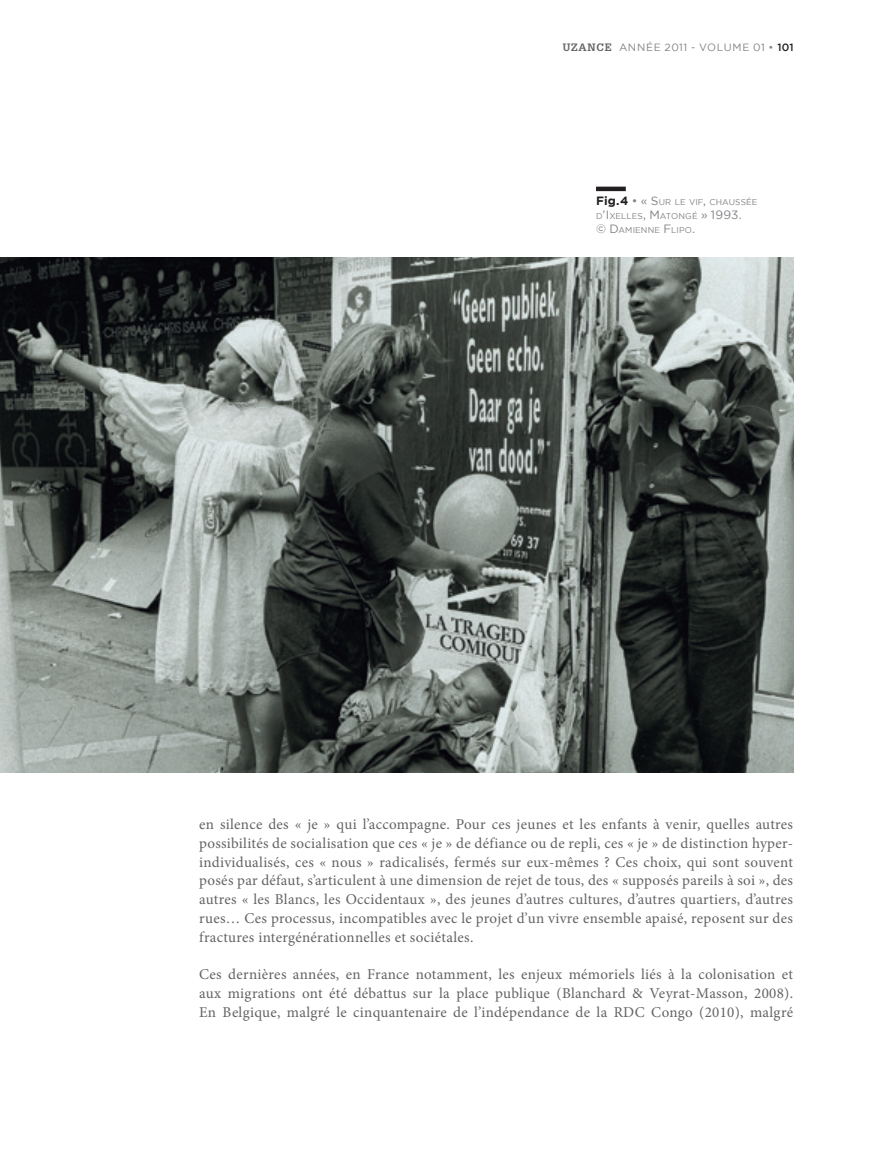
<style>
.page{position:relative;width:893px;height:1149px;background:#fff}
.page>*{position:absolute;margin:0;border:0;box-sizing:border-box;transform-origin:0 0}
.t1{font:15px/18.8px "Minion Pro";letter-spacing:.02em;color:#636366;text-align:justify}
.t2{font:10.5px "Gotham";letter-spacing:.06em;color:#808285}
.t3{font:8.4px/14.2px "Gotham";letter-spacing:.01em;color:#808285}
.s1{font-family:"Glypha";font-weight:700;color:#636366}
.s2{font-weight:500;color:#231f20}
.s3{font-weight:700;font-size:12px;color:#231f20}
.s4{font-size:12px}
</style>
<div class="page">
<div style="left:596px;top:186px;width:30px;height:5px;background:#231f20"></div>
<img style="left:0;top:257px;width:794px;height:515px">
<p class="t2" style="left:563px;top:41px;width:233px"><span class="s1">UZANCE</span> ANNÉE 2011 - VOLUME 01 • <span class="s2">101</span></p>
<p class="t3" style="left:596px;top:195px;width:163px"><span class="s3">Fig.4</span> <span class="s4">• « S</span>UR LE VIF<span class="s4">,</span> CHAUSSÉE<br>D<span class="s4">’I</span>XELLES<span class="s4">, M</span>ATONGÉ <span class="s4">» 1993.<br>© D</span>AMIENN E <span class="s4">F</span>LIPO<span class="s4">.</span></p>
<p class="t1" style="left:199px;top:814px;width:595px">en silence des « je » qui l’accompagne. Pour ces jeunes et les enfants à venir, quelles autres possibilités de socialisation que ces « je » de défiance ou de repli, ces « je » de distinction hyper&shy;individualisés, ces « nous » radicalisés, fermés sur eux-mêmes ? Ces choix, qui sont souvent posés par défaut, s’articulent à une dimension de rejet de tous, des « supposés pareils à soi », des autres « les Blancs, les Occidentaux », des jeunes d’autres cultures, d’autres quartiers, d’autres rues… Ces processus, incompatibles avec le projet d’un vivre ensemble apaisé, reposent sur des fractures intergénérationnelles et sociétales.</p>
<p class="t1" style="left:199px;top:964px;width:595px">Ces dernières années, en France notamment, les enjeux mémoriels liés à la colonisation et aux migrations ont été débattus sur la place publique (Blanchard &amp; Veyrat-Masson, 2008).<br>En Belgique, malgré le cinquantenaire de l’indépendance de la RDC Congo (2010), malgré</p>
</div>
